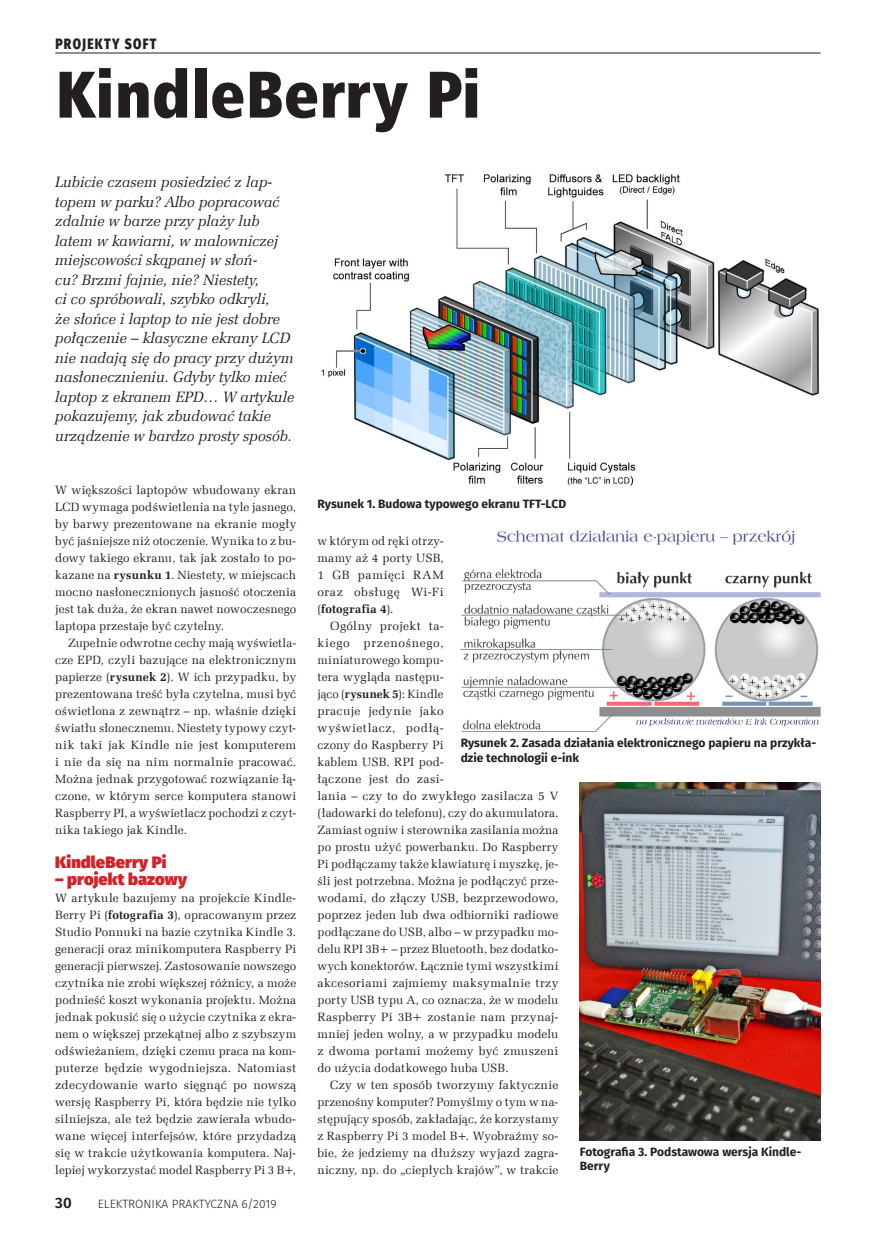
<style>
.page{position:relative;width:893px;height:1234px;background:#fff}
.page>*{position:absolute;margin:0;border:0;box-sizing:border-box;transform-origin:0 0}
._9_tytul{font:66px "Humnst 777 X Blk Cn EU";color:#231f20}
._3_Srodtytul{font:900 16.5px "Fira Sans";letter-spacing:.005em;color:#d1232a}
._2_lead_do_wszystkie{font:italic 15px/19.5px "Zapf Ellipt EU";color:#231f20}
.t1{font:800 15px "Fira Sans";letter-spacing:.11em;color:#231f20;scale:.8 1}
.t2{font:600 15px "Fira Sans";color:#231f20}
._1_Body{font:12px/17px "Zapf Ellipt EU";letter-spacing:.015em;color:#231f20;text-align:justify}
._4_Podpis{font:700 12px/14.4px "Fira Sans";color:#231f20}
.t3{font:300 12px "Fira Sans";color:#231f20}
.s1{font-weight:700}
</style>
<div class="page">
<hr style="left:55px;top:53px;width:766px;height:1px;background:#231f20">
<img style="left:321px;top:174px;width:498px;height:312px">
<img style="left:461px;top:530px;width:360px;height:201px">
<img style="left:580px;top:782px;width:241px;height:358px">
<p class="t1" style="left:55px;top:30px;width:128px">PROJEKTY SOFT</p>
<p class="_9_tytul" style="left:55px;top:52px;width:427px">KindleBerry Pi</p>
<p class="_2_lead_do_wszystkie" style="left:55px;top:173px;width:241px">Lubicie czasem posiedzieć z lap&shy;topem w parku? Albo popracować zdalnie w barze przy plaży lub latem w kawiarni, w malowniczej miejscowości skąpanej w słoń-<br>cu? Brzmi fajnie, nie? Niestety,<br>ci co spróbowali, szybko odkryli,<br>że słońce i laptop to nie jest dobre połączenie – klasyczne ekrany LCD nie nadają się do pracy przy dużym nasłonecznieniu. Gdyby tylko mieć laptop z ekranem EPD… W artykule pokazujemy, jak zbudować takie urządzenie w bardzo prosty sposób.</p>
<p class="_1_Body" style="left:55px;top:481px;width:242px">W większości laptopów wbudowany ekran LCD wymaga podświetlenia na tyle jasnego, by barwy prezentowane na ekranie mogły być jaśniejsze niż otoczenie. Wynika to z bu&shy;dowy takiego ekranu, tak jak zostało to po&shy;kazane na <span class="s1">rysunku 1</span>. Niestety, w miejscach mocno nasłonecznionych jasność otoczenia jest tak duża, że ekran nawet nowoczesnego laptopa przestaje być czytelny.</p>
<p class="_1_Body" style="left:55px;top:634px;width:242px;text-indent:13px">Zupełnie odwrotne cechy mają wyświetla&shy;cze EPD, czyli bazujące na elektronicznym papierze (<span class="s1">rysunek 2</span>). W ich przypadku, by prezentowana treść była czytelna, musi być oświetlona z zewnątrz – np. właśnie dzięki światłu słonecznemu. Niestety typowy czyt&shy;nik taki jak Kindle nie jest komputerem i nie da się na nim normalnie pracować.<br>Można jednak przygotować rozwiązanie łą&shy;czone, w którym serce komputera stanowi Raspberry PI, a wyświetlacz pochodzi z czyt&shy;nika takiego jak Kindle.</p>
<p class="_3_Srodtytul" style="left:55px;top:846px;width:113px">KindleBerry Pi</p>
<p class="_3_Srodtytul" style="left:55px;top:863px;width:133px">– projekt bazowy</p>
<p class="_1_Body" style="left:55px;top:889px;width:242px">W artykule bazujemy na projekcie Kindle-Berry Pi (<span class="s1">fotografia 3</span>), opracowanym przez Studio Ponnuki na bazie czytnika Kindle 3. generacji oraz minikomputera Raspberry Pi generacji pierwszej. Zastosowanie nowszego czytnika nie zrobi większej różnicy, a może podnieść koszt wykonania projektu. Można jednak pokusić się o użycie czytnika z ekra&shy;nem o większej przekątnej albo z szybszym odświeżaniem, dzięki czemu praca na kom&shy;puterze będzie wygodniejsza. Natomiast zdecydowanie warto sięgnąć po nowszą wersję Raspberry Pi, która będzie nie tylko silniejsza, ale też będzie zawierała wbudo&shy;wane więcej interfejsów, które przydadzą się w trakcie użytkowania komputera. Naj&shy;lepiej wykorzystać model Raspberry Pi 3 B+,</p>
<p class="t2" style="left:55px;top:1190px;width:18px">30</p>
<p class="t3" style="left:98px;top:1195px;width:180px">ELEKTRONIKA PRAKTYCZNA 6/2019</p>
<p class="_4_Podpis" style="left:317px;top:495px;width:250px">Rysunek 1. Budowa typowego ekranu TFT-LCD</p>
<p class="_1_Body" style="left:317px;top:532px;width:128px">w którym od ręki otrzy&shy;mamy aż 4 porty USB, 1 GB pamięci RAM oraz obsługę Wi-Fi (<span class="s1">fotografia 4</span>).</p>
<p class="_1_Body" style="left:317px;top:617px;width:242px;text-align:left;text-indent:13px">Ogólny projekt ta-<br>kiego przenośnego,<br>miniaturowego kompu-<br>tera wygląda następu-<br>jąco (<span class="s1">rysunek 5</span>): Kindle<br>pracuje jedynie jako<br>wyświetlacz, podłą-<br>czony do Raspberry Pi<br>kablem USB. RPI pod-<br>łączone jest do zasi-<br>lania – czy to do zwykłego zasilacza 5 V (ładowarki do telefonu), czy do akumulatora.<br>Zamiast ogniw i sterownika zasilania można po prostu użyć powerbanku. Do Raspberry Pi podłączamy także klawiaturę i myszkę, je&shy;śli jest potrzebna. Można je podłączyć prze&shy;wodami, do złączy USB, bezprzewodowo, poprzez jeden lub dwa odbiorniki radiowe podłączane do USB, albo – w przypadku mo&shy;delu RPI 3B+ – przez Bluetooth, bez dodatko&shy;wych konektorów. Łącznie tymi wszystkimi akcesoriami zajmiemy maksymalnie trzy porty USB typu A, co oznacza, że w modelu Raspberry Pi 3B+ zostanie nam przynaj&shy;mniej jeden wolny, a w przypadku modelu z dwoma portami możemy być zmuszeni do użycia dodatkowego huba USB.</p>
<p class="_1_Body" style="left:317px;top:1076px;width:242px;text-indent:13px">Czy w ten sposób tworzymy faktycznie przenośny komputer? Pomyślmy o tym w na&shy;stępujący sposób, zakładając, że korzystamy z Raspberry Pi 3 model B+. Wyobraźmy so&shy;bie, że jedziemy na dłuższy wyjazd zagra&shy;niczny, np. do „ciepłych krajów”, w trakcie</p>
<p class="_4_Podpis" style="left:461px;top:735px;width:357px">Rysunek 2. Zasada działania elektronicznego papieru na przykła&shy;dzie technologii e-ink</p>
<p class="_4_Podpis" style="left:580px;top:1143px;width:223px">Fotografia 3. Podstawowa wersja Kindle-<br>Berry</p>
</div>
